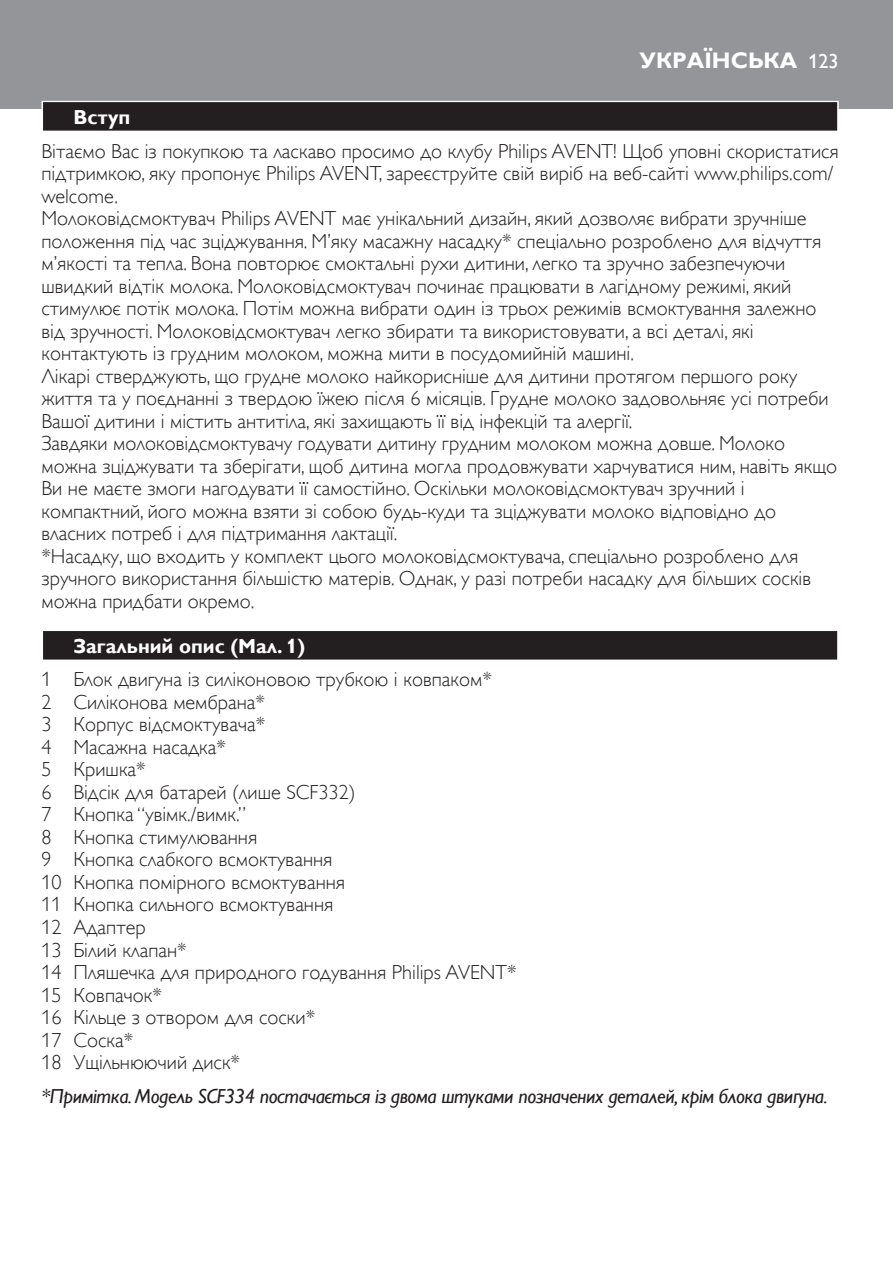
<style>
.page{position:relative;width:893px;height:1276px;background:#fff}
.page>*{position:absolute;margin:0;border:0;box-sizing:border-box;transform-origin:0 0}
.t1{font:700 22.5px "Gill Sans Alt One WGL";color:#fff}
.t2{font:20.25px/22.5px "Gill Sans Alt One WGL Light";color:#231f20}
.t3{font:italic 20.25px "Gill Sans Alt One WGL";letter-spacing:-.02em;color:#231f20}
.t4{font:700 20.25px "Gill Sans Alt One WGL";color:#fff}
.t5{font:20.25px "Gill Sans Alt One WGL";color:#fff}
</style>
<div class="page">
<div style="left:0;top:0;width:893px;height:108px;background:#939598"></div>
<div style="left:41px;top:101px;width:798px;height:32px;background:#fff"></div>
<div style="left:43px;top:102px;width:794px;height:29px;background:#231f20"></div>
<svg style="left:43px;top:631px;width:795px;height:29px"></svg>
<div style="left:43px;top:631px;width:794px;height:28px;background:#231f20"></div>
<p class="t1" style="left:640px;top:45px;width:159px">Українська</p>
<p class="t5" style="left:808px;top:47px;width:32px">123</p>
<p class="t4" style="left:73px;top:103px;width:58px">Вступ</p>
<p class="t2" style="left:41px;top:140px;width:799px">Вітаємо Вас із покупкою та ласкаво просимо до клубу Philips AVENT! Щоб уповні скористатися підтримкою, яку пропонує Philips AVENT, зареєструйте свій виріб на веб-сайті www.philips.com/ welcome.<br>Молоковідсмоктувач Philips AVENT має унікальний дизайн, який дозволяє вибрати зручніше положення під час зціджування. М’яку масажну насадку* спеціально розроблено для відчуття м’якості та тепла. Вона повторює смоктальні рухи дитини, легко та зручно забезпечуючи швидкий відтік молока. Молоковідсмоктувач починає працювати в лагідному режимі, який стимулює потік молока. Потім можна вибрати один із трьох режимів всмоктування залежно від зручності. Молоковідсмоктувач легко збирати та використовувати, а всі деталі, які контактують із грудним молоком, можна мити в посудомийній машині.<br>Лікарі стверджують, що грудне молоко найкорисніше для дитини протягом першого року життя та у поєднанні з твердою їжею після 6 місяців. Грудне молоко задовольняє усі потреби Вашої дитини і містить антитіла, які захищають її від інфекцій та алергії.<br>Завдяки молоковідсмоктувачу годувати дитину грудним молоком можна довше. Молоко можна зціджувати та зберігати, щоб дитина могла продовжувати харчуватися ним, навіть якщо Ви не маєте змоги нагодувати її самостійно. Оскільки молоковідсмоктувач зручний і компактний, його можна взяти зі собою будь-куди та зціджувати молоко відповідно до власних потреб і для підтримання лактації.<br>*Насадку, що входить у комплект цього молоковідсмоктувача, спеціально розроблено для зручного використання більшістю матерів. Однак, у разі потреби насадку для більших сосків можна придбати окремо.</p>
<p class="t4" style="left:73px;top:632px;width:233px">Загальний опис (Мал. 1)</p>
<p class="t2" style="left:41px;top:668px;width:477px">1 Блок двигуна із силіконовою трубкою і ковпаком*<br>2 Силіконова мембрана*<br>3 Корпус відсмоктувача*<br>4 Масажна насадка*<br>5 Кришка*<br>6 Відсік для батарей (лише SCF332)<br>7 Кнопка “увімк./вимк.”<br>8 Кнопка стимулювання<br>9 Кнопка слабкого всмоктування<br>10 Кнопка помірного всмоктування<br>11 Кнопка сильного всмоктування<br>12 Адаптер<br>13 Білий клапан*<br>14 Пляшечка для природного годування Philips AVENT*<br>15 Ковпачок*<br>16 Кільце з отвором для соски*<br>17 Соска*<br>18 Ущільнюючий диск*</p>
<p class="t3" style="left:41px;top:1082px;width:788px">*Примітка. Модель SCF334 постачається із двома штуками позначених деталей, крім блока двигуна.</p>
</div>
